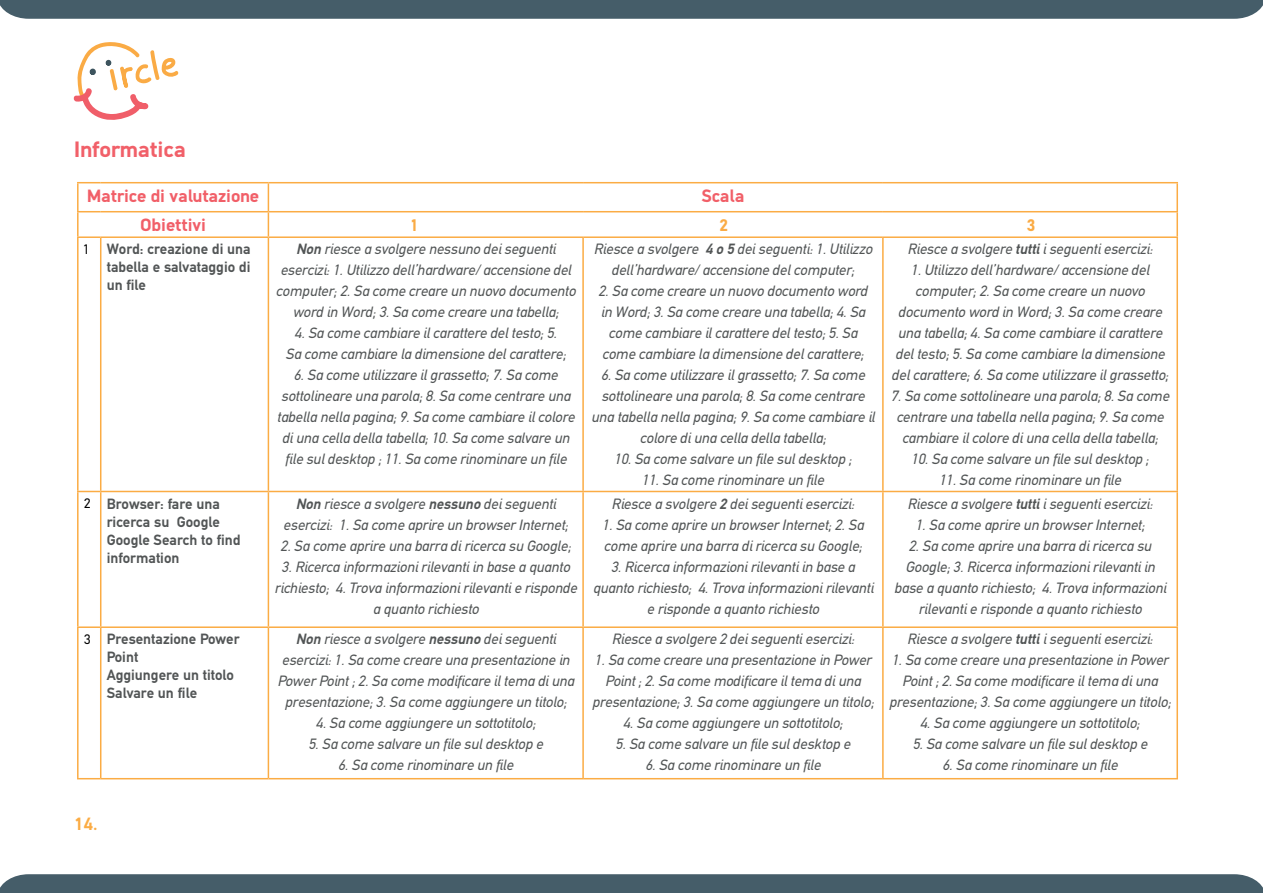
<style>
.page{position:relative;width:1263px;height:893px;background:#fff}
.page>*{position:absolute;margin:0;border:0;box-sizing:border-box;transform-origin:0 0}
.t1{font:700 22.5px "PF Din Display";color:#f16069}
.t2{font:700 18px "PF Din Display";color:#f15f68}
.t3{font:700 18px "PF Din Display";color:#fbac44}
.t4{font:16.5px "Bahnschrift";color:#faab45}
.t5{font:italic 15px/21px "PF Din Text";color:#525556;text-align:center}
.t6{font:700 15px/18px "PF Din Text";color:#525556}
.s1{font-family:"Bahnschrift";font-weight:400;font-size:13.5px;color:#000}
.s2{font-weight:700}
</style>
<div class="page">
<svg style="left:73px;top:42px;width:106px;height:78px"></svg>
<div style="left:0;top:0;width:1263px;height:19px;background:#455d69"></div>
<div style="left:0;top:874px;width:1263px;height:19px;background:#455d69"></div>
<svg style="left:77px;top:182px;width:24px;height:1px"></svg>
<hr style="left:77px;top:183px;width:2px;height:28px;background:#fbac44">
<hr style="left:101px;top:182px;width:167px;height:1px;background:#fbac44">
<hr style="left:268px;top:182px;width:315px;height:1px;background:#fbac44">
<hr style="left:583px;top:182px;width:300px;height:1px;background:#fbac44">
<hr style="left:883px;top:182px;width:295px;height:1px;background:#fbac44">
<hr style="left:1176px;top:183px;width:2px;height:28px;background:#fbac44">
<svg style="left:77px;top:211px;width:24px;height:1px"></svg>
<hr style="left:77px;top:212px;width:2px;height:24px;background:#fbac44">
<hr style="left:101px;top:211px;width:167px;height:1px;background:#fbac44">
<hr style="left:268px;top:211px;width:315px;height:1px;background:#fbac44">
<svg style="left:268px;top:183px;width:1px;height:53px"></svg>
<hr style="left:583px;top:211px;width:300px;height:1px;background:#fbac44">
<hr style="left:883px;top:211px;width:295px;height:1px;background:#fbac44">
<hr style="left:1176px;top:212px;width:2px;height:24px;background:#fbac44">
<hr style="left:77px;top:236px;width:24px;height:2px;background:#fbac44">
<hr style="left:77px;top:238px;width:2px;height:253px;background:#fbac44">
<hr style="left:101px;top:236px;width:167px;height:2px;background:#fbac44">
<hr style="left:100px;top:238px;width:1px;height:253px;background:#fbac44">
<hr style="left:268px;top:236px;width:315px;height:2px;background:#fbac44">
<hr style="left:268px;top:238px;width:1px;height:253px;background:#fbac44">
<hr style="left:583px;top:236px;width:300px;height:2px;background:#fbac44">
<hr style="left:582px;top:238px;width:2px;height:253px;background:#fbac44">
<hr style="left:883px;top:236px;width:295px;height:2px;background:#fbac44">
<hr style="left:882px;top:238px;width:2px;height:253px;background:#fbac44">
<hr style="left:1176px;top:238px;width:2px;height:253px;background:#fbac44">
<svg style="left:77px;top:491px;width:24px;height:1px"></svg>
<hr style="left:77px;top:492px;width:2px;height:134px;background:#fbac44">
<hr style="left:101px;top:491px;width:167px;height:1px;background:#fbac44">
<hr style="left:100px;top:492px;width:1px;height:134px;background:#fbac44">
<hr style="left:268px;top:491px;width:315px;height:1px;background:#fbac44">
<hr style="left:268px;top:492px;width:1px;height:134px;background:#fbac44">
<hr style="left:583px;top:491px;width:300px;height:1px;background:#fbac44">
<hr style="left:582px;top:492px;width:2px;height:134px;background:#fbac44">
<hr style="left:883px;top:491px;width:295px;height:1px;background:#fbac44">
<hr style="left:882px;top:492px;width:2px;height:134px;background:#fbac44">
<hr style="left:1176px;top:492px;width:2px;height:134px;background:#fbac44">
<hr style="left:77px;top:626px;width:24px;height:2px;background:#fbac44">
<hr style="left:77px;top:628px;width:2px;height:150px;background:#fbac44">
<hr style="left:101px;top:626px;width:167px;height:2px;background:#fbac44">
<hr style="left:100px;top:628px;width:1px;height:150px;background:#fbac44">
<hr style="left:268px;top:626px;width:315px;height:2px;background:#fbac44">
<hr style="left:268px;top:628px;width:1px;height:150px;background:#fbac44">
<hr style="left:583px;top:626px;width:300px;height:2px;background:#fbac44">
<hr style="left:582px;top:628px;width:2px;height:150px;background:#fbac44">
<hr style="left:883px;top:626px;width:295px;height:2px;background:#fbac44">
<hr style="left:882px;top:628px;width:2px;height:150px;background:#fbac44">
<hr style="left:1176px;top:628px;width:2px;height:150px;background:#fbac44">
<svg style="left:77px;top:778px;width:24px;height:1px"></svg>
<hr style="left:101px;top:778px;width:167px;height:1px;background:#fbac44">
<hr style="left:268px;top:778px;width:315px;height:1px;background:#fbac44">
<hr style="left:583px;top:778px;width:300px;height:1px;background:#fbac44">
<hr style="left:883px;top:778px;width:295px;height:1px;background:#fbac44">
<h1 class="t1" style="left:74px;top:136px;width:113px">Informatica</h1>
<p class="t2" style="left:87px;top:185px;width:173px">Matrice di valutazione</p>
<p class="t2" style="left:701px;top:185px;width:44px">Scala</p>
<p class="t2" style="left:140px;top:214px;width:67px">Obiettivi</p>
<p class="t4" style="left:412px;top:212px;width:7px">1</p>
<p class="t4" style="left:719px;top:212px;width:10px">2</p>
<p class="t4" style="left:1027px;top:212px;width:10px">3</p>
<p class="t6" style="left:107px;top:240px;width:145px;text-align:justify;text-indent:-23px"><span class="s1">1</span> Word: creazione di una tabella e salvataggio di un file</p>
<p class="t5" style="left:276px;top:239px;width:301px"><span class="s2">Non</span> riesce a svolgere nessuno dei seguenti esercizi: 1. Utilizzo dell’hardware/ accensione del computer; 2. Sa come creare un nuovo documento word in Word; 3. Sa come creare una tabella;</p>
<p class="t5" style="left:285px;top:323px;width:282px">4. Sa come cambiare il carattere del testo; 5.<br>Sa come cambiare la dimensione del carattere;</p>
<p class="t5" style="left:277px;top:365px;width:299px">6. Sa come utilizzare il grassetto; 7. Sa come sottolineare una parola; 8. Sa come centrare una tabella nella pagina; 9. Sa come cambiare il colore di una cella della tabella; 10. Sa come salvare un file sul desktop ; 11. Sa come rinominare un file</p>
<p class="t5" style="left:594px;top:239px;width:280px">Riesce a svolgere <span class="s2">4 o 5</span> dei seguenti: 1. Utilizzo dell’hardware/ accensione del computer;</p>
<p class="t5" style="left:598px;top:281px;width:271px">2. Sa come creare un nuovo documento word in Word; 3. Sa come creare una tabella; 4. Sa come cambiare il carattere del testo; 5. Sa come cambiare la dimensione del carattere;</p>
<p class="t5" style="left:591px;top:365px;width:285px">6. Sa come utilizzare il grassetto; 7. Sa come sottolineare una parola; 8. Sa come centrare una tabella nella pagina; 9. Sa come cambiare il colore di una cella della tabella;</p>
<p class="t5" style="left:614px;top:449px;width:239px">10. Sa come salvare un file sul desktop ;</p>
<p class="t5" style="left:642px;top:470px;width:183px">11. Sa come rinominare un file</p>
<p class="t5" style="left:907px;top:239px;width:247px">Riesce a svolgere <span class="s2">tutti</span> i seguenti esercizi:</p>
<p class="t5" style="left:891px;top:260px;width:278px">1. Utilizzo dell’hardware/ accensione del computer; 2. Sa come creare un nuovo documento word in Word; 3. Sa come creare una tabella; 4. Sa come cambiare il carattere del testo; 5. Sa come cambiare la dimensione del carattere; 6. Sa come utilizzare il grassetto;</p>
<p class="t5" style="left:891px;top:386px;width:280px">7. Sa come sottolineare una parola; 8. Sa come centrare una tabella nella pagina; 9. Sa come cambiare il colore di una cella della tabella;</p>
<p class="t5" style="left:911px;top:449px;width:239px">10. Sa come salvare un file sul desktop ;</p>
<p class="t5" style="left:939px;top:470px;width:183px">11. Sa come rinominare un file</p>
<p class="t6" style="left:107px;top:495px;width:135px;text-indent:-23px"><span class="s1">2</span> Browser: fare una ricerca su Google<br>Google Search to find information</p>
<p class="t5" style="left:283px;top:493px;width:286px"><span class="s2">Non</span> riesce a svolgere <span class="s2">nessuno</span> dei seguenti esercizi: 1. Sa come aprire un browser Internet;</p>
<p class="t5" style="left:281px;top:535px;width:292px">2. Sa come aprire una barra di ricerca su Google;</p>
<p class="t5" style="left:275px;top:556px;width:304px">3. Ricerca informazioni rilevanti in base a quanto richiesto; 4. Trova informazioni rilevanti e risponde a quanto richiesto</p>
<p class="t6" style="left:107px;top:630px;width:134px;text-indent:-23px"><span class="s1">3</span> Presentazione Power<br>Point<br>Aggiungere un titolo<br>Salvare un file</p>
<p class="t5" style="left:277px;top:629px;width:298px"><span class="s2">Non</span> riesce a svolgere <span class="s2">nessuno</span> dei seguenti esercizi: 1. Sa come creare una presentazione in Power Point ; 2. Sa come modificare il tema di una presentazione; 3. Sa come aggiungere un titolo;</p>
<p class="t5" style="left:316px;top:713px;width:221px">4. Sa come aggiungere un sottotitolo;</p>
<p class="t5" style="left:308px;top:734px;width:236px">5. Sa come salvare un file sul desktop e</p>
<p class="t5" style="left:338px;top:755px;width:177px">6. Sa come rinominare un file</p>
<p class="t5" style="left:612px;top:493px;width:244px">Riesce a svolgere <span class="s2">2</span> dei seguenti esercizi:</p>
<p class="t5" style="left:602px;top:514px;width:263px;text-align:left">1. Sa come aprire un browser Internet; 2. Sa come aprire una barra di ricerca su Google;</p>
<p class="t5" style="left:593px;top:556px;width:282px">3. Ricerca informazioni rilevanti in base a quanto richiesto; 4. Trova informazioni rilevanti e risponde a quanto richiesto</p>
<p class="t5" style="left:612px;top:629px;width:244px">Riesce a svolgere 2 dei seguenti esercizi:</p>
<p class="t5" style="left:592px;top:650px;width:283px">1. Sa come creare una presentazione in Power<br>Point ; 2. Sa come modificare il tema di una presentazione; 3. Sa come aggiungere un titolo;</p>
<p class="t5" style="left:623px;top:713px;width:221px">4. Sa come aggiungere un sottotitolo;</p>
<p class="t5" style="left:616px;top:734px;width:236px">5. Sa come salvare un file sul desktop e</p>
<p class="t5" style="left:645px;top:755px;width:177px">6. Sa come rinominare un file</p>
<p class="t5" style="left:907px;top:493px;width:247px">Riesce a svolgere <span class="s2">tutti</span> i seguenti esercizi:</p>
<p class="t5" style="left:915px;top:514px;width:231px">1. Sa come aprire un browser Internet;</p>
<p class="t5" style="left:894px;top:535px;width:273px">2. Sa come aprire una barra di ricerca su Google; 3. Ricerca informazioni rilevanti in base a quanto richiesto; 4. Trova informazioni rilevanti e risponde a quanto richiesto</p>
<p class="t5" style="left:907px;top:629px;width:247px">Riesce a svolgere <span class="s2">tutti</span> i seguenti esercizi:</p>
<p class="t5" style="left:889px;top:650px;width:283px">1. Sa come creare una presentazione in Power<br>Point ; 2. Sa come modificare il tema di una presentazione; 3. Sa come aggiungere un titolo;</p>
<p class="t5" style="left:920px;top:713px;width:221px">4. Sa come aggiungere un sottotitolo;</p>
<p class="t5" style="left:913px;top:734px;width:236px">5. Sa come salvare un file sul desktop e</p>
<p class="t5" style="left:942px;top:755px;width:177px">6. Sa come rinominare un file</p>
<p class="t3" style="left:74px;top:813px;width:25px">14.</p>
</div>
